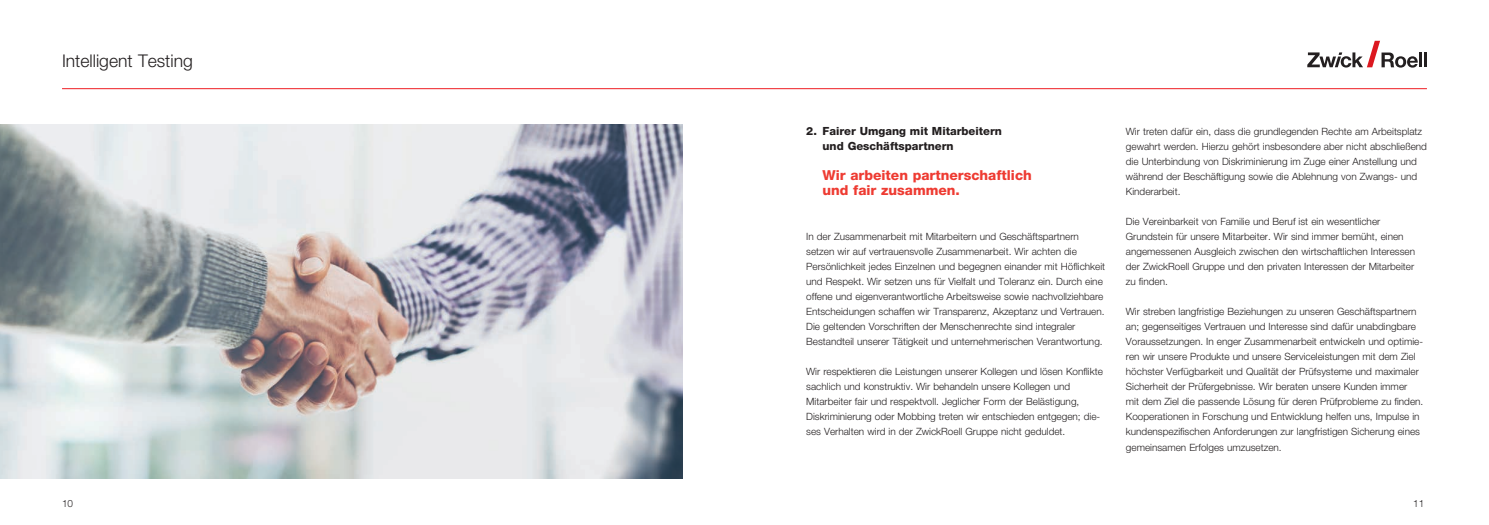
<style>
.page{position:relative;width:1489px;height:525px;background:#fff}
.page>*{position:absolute;margin:0;border:0;box-sizing:border-box;transform-origin:0 0}
.t1{font:300 17.5px "Helvetica Neue LT Std";color:#231f20}
.t2{font:800 13.75px/15px "Helvetica Neue LT Std";color:#ee3b32}
.t3{font:800 11.25px/15px "Helvetica Neue LT Std";color:#231f20}
.t4{font:300 10px/15px "Helvetica Neue LT Std";color:#231f20}
</style>
<div class="page">
<hr style="left:62px;top:88px;width:1364px;height:1px;background:#ee1d23">
<svg style="left:1307px;top:41px;width:110px;height:27px"></svg>
<hr style="left:1418px;top:52px;width:3px;height:15px;background:#231f20">
<hr style="left:1423px;top:52px;width:3px;height:15px;background:#231f20">
<img style="left:0;top:124px;width:682px;height:354px">
<h1 class="t1" style="left:62px;top:50px;width:132px">Intelligent Testing</h1>
<p class="t3" style="left:822px;top:123px;width:181px;text-indent:-16px">2. Fairer Umgang mit Mitarbeitern und Geschäftspartnern</p>
<h2 class="t2" style="left:822px;top:168px;width:211px">Wir arbeiten partnerschaftlich und fair zusammen.</h2>
<p class="t4" style="left:806px;top:229px;width:300px">In der Zusammenarbeit mit Mitarbeitern und Geschäftspartnern setzen wir auf vertrauensvolle Zusammenarbeit. Wir achten die Persönlichkeit jedes Einzelnen und begegnen einander mit Höflichkeit und Respekt. Wir setzen uns für Vielfalt und Toleranz ein. Durch eine offene und eigenverantwortliche Arbeitsweise sowie nachvollziehbare Entscheidungen schaffen wir Transparenz, Akzeptanz und Vertrauen.<br>Die geltenden Vorschriften der Menschenrechte sind integraler Bestandteil unserer Tätigkeit und unternehmerischen Verantwortung.</p>
<p class="t4" style="left:806px;top:364px;width:298px">Wir respektieren die Leistungen unserer Kollegen und lösen Konflikte sachlich und konstruktiv. Wir behandeln unsere Kollegen und Mitarbeiter fair und respektvoll. Jeglicher Form der Belästigung, Diskriminierung oder Mobbing treten wir entschieden entgegen; die&shy;ses Verhalten wird in der ZwickRoell Gruppe nicht geduldet.</p>
<p class="t4" style="left:1125px;top:124px;width:302px">Wir treten dafür ein, dass die grundlegenden Rechte am Arbeitsplatz gewahrt werden. Hierzu gehört insbesondere aber nicht abschließend die Unterbindung von Diskriminierung im Zuge einer Anstellung und während der Beschäftigung sowie die Ablehnung von Zwangs- und Kinderarbeit.</p>
<p class="t4" style="left:1125px;top:214px;width:291px">Die Vereinbarkeit von Familie und Beruf ist ein wesentlicher Grundstein für unsere Mitarbeiter. Wir sind immer bemüht, einen angemessenen Ausgleich zwischen den wirtschaftlichen Interessen der ZwickRoell Gruppe und den privaten Interessen der Mitarbeiter zu finden.</p>
<p class="t4" style="left:1125px;top:304px;width:299px">Wir streben langfristige Beziehungen zu unseren Geschäftspartnern an; gegenseitiges Vertrauen und Interesse sind dafür unabdingbare Voraussetzungen. In enger Zusammenarbeit entwickeln und optimie&shy;ren wir unsere Produkte und unsere Serviceleistungen mit dem Ziel höchster Verfügbarkeit und Qualität der Prüfsysteme und maximaler Sicherheit der Prüfergebnisse. Wir beraten unsere Kunden immer<br>mit dem Ziel die passende Lösung für deren Prüfprobleme zu finden.<br>Kooperationen in Forschung und Entwicklung helfen uns, Impulse in kundenspezifischen Anforderungen zur langfristigen Sicherung eines gemeinsamen Erfolges umzusetzen.</p>
<p class="t4" style="left:62px;top:495px;width:13px">10</p>
<p class="t4" style="left:1412px;top:495px;width:13px">11</p>
</div>
